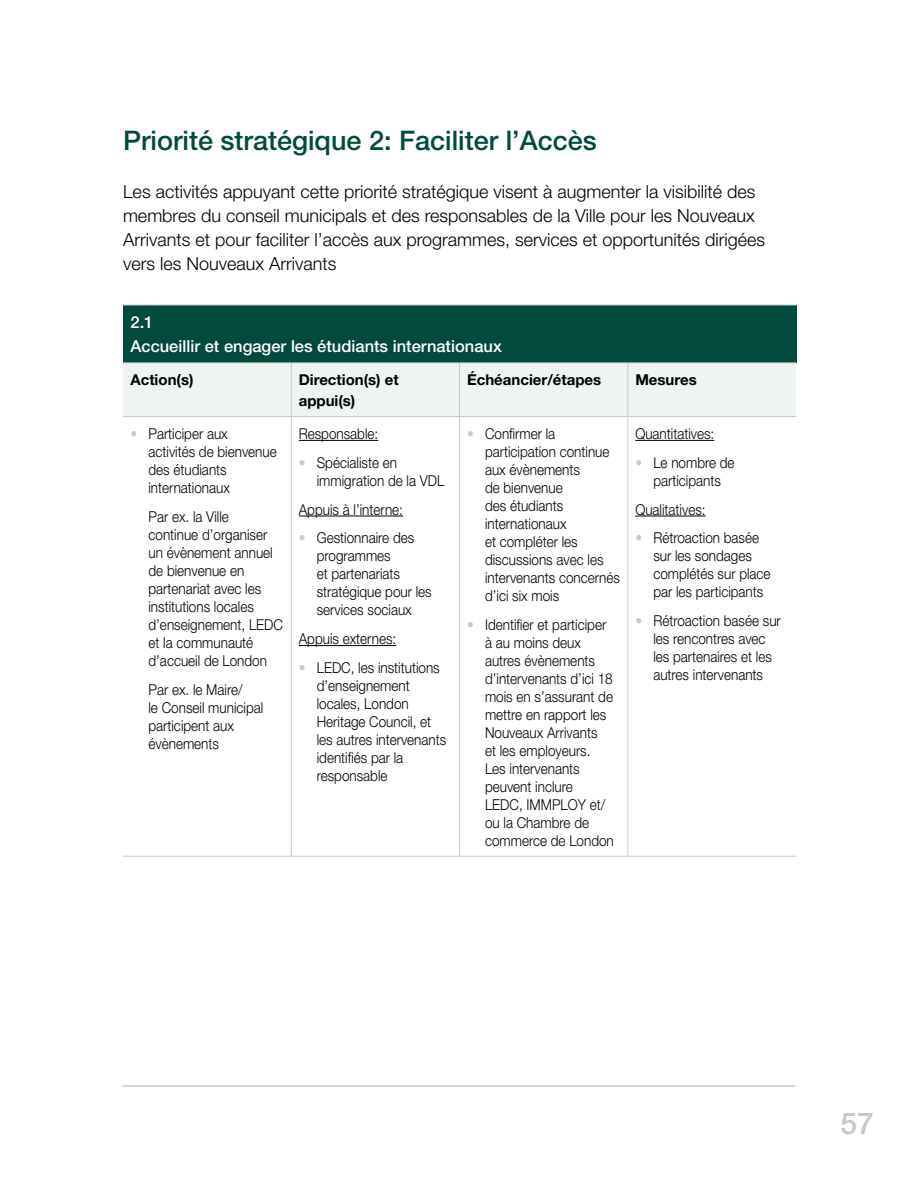
<style>
.page{position:relative;width:918px;height:1188px;background:#fff}
.page>*{position:absolute;margin:0;border:0;box-sizing:border-box;transform-origin:0 0}
.t1{font:500 30px "Helvetica Neue";color:#c7c8ca}
.t2{font:500 27px "Helvetica Neue";color:#004b3d}
.t3{font:300 18px/24px "Helvetica Neue";color:#000}
.t4{font:500 16.5px/24px "Helvetica Neue";color:#fff}
.t5{font:300 15px/18px "Helvetica Neue";color:#000;scale:.9 1}
.t6{font:700 15px/21px "Helvetica Neue";color:#000}
.s1{color:#c7c8ca}
</style>
<div class="page">
<hr style="left:123px;top:1085px;width:672px;height:2px;background:#c7c8ca">
<div style="left:123px;top:305px;width:673px;height:58px;background:#004b3d"></div>
<div style="left:123px;top:363px;width:168px;height:54px;background:#eef4f2"></div>
<div style="left:291px;top:363px;width:169px;height:54px;background:#eef4f2"></div>
<div style="left:460px;top:363px;width:168px;height:54px;background:#eef4f2"></div>
<div style="left:628px;top:363px;width:168px;height:54px;background:#eef4f2"></div>
<hr style="left:123px;top:856px;width:168px;height:1px;background:#c7c8ca">
<hr style="left:291px;top:856px;width:169px;height:1px;background:#c7c8ca">
<hr style="left:460px;top:856px;width:168px;height:1px;background:#c7c8ca">
<hr style="left:628px;top:856px;width:168px;height:1px;background:#c7c8ca">
<hr style="left:291px;top:363px;width:1px;height:53px;background:#c7c8ca">
<hr style="left:459px;top:363px;width:1px;height:53px;background:#c7c8ca">
<hr style="left:628px;top:363px;width:1px;height:53px;background:#c7c8ca">
<hr style="left:123px;top:416px;width:168px;height:1px;background:#c7c8ca">
<hr style="left:291px;top:416px;width:169px;height:1px;background:#c7c8ca">
<hr style="left:291px;top:417px;width:1px;height:439px;background:#c7c8ca">
<hr style="left:460px;top:416px;width:168px;height:1px;background:#c7c8ca">
<hr style="left:459px;top:417px;width:1px;height:439px;background:#c7c8ca">
<hr style="left:628px;top:416px;width:168px;height:1px;background:#c7c8ca">
<hr style="left:628px;top:417px;width:1px;height:439px;background:#c7c8ca">
<hr style="left:123px;top:305px;width:168px;height:1px;background:#c7c8ca">
<hr style="left:291px;top:305px;width:169px;height:1px;background:#c7c8ca">
<hr style="left:460px;top:305px;width:168px;height:1px;background:#c7c8ca">
<hr style="left:628px;top:305px;width:168px;height:1px;background:#c7c8ca">
<hr style="left:123px;top:363px;width:168px;height:1px;background:#c7c8ca">
<hr style="left:291px;top:363px;width:169px;height:1px;background:#c7c8ca">
<hr style="left:460px;top:363px;width:168px;height:1px;background:#c7c8ca">
<hr style="left:628px;top:363px;width:168px;height:1px;background:#c7c8ca">
<hr style="left:299px;top:440px;width:79px;height:1px;background:#000">
<hr style="left:299px;top:516px;width:104px;height:1px;background:#000">
<hr style="left:299px;top:645px;width:97px;height:1px;background:#000">
<hr style="left:635px;top:440px;width:79px;height:1px;background:#000">
<hr style="left:635px;top:516px;width:71px;height:1px;background:#000">
<h2 class="t2" style="left:123px;top:124px;width:475px">Priorité stratégique 2: Faciliter l’Accès</h2>
<p class="t3" style="left:123px;top:179px;width:644px">Les activités appuyant cette priorité stratégique visent à augmenter la visibilité des membres du conseil municipals et des responsables de la Ville pour les Nouveaux Arrivants et pour faciliter l’accès aux programmes, services et opportunités dirigées vers les Nouveaux Arrivants</p>
<p class="t4" style="left:130px;top:310px;width:373px">2.1<br>Accueillir et engager les étudiants internationaux</p>
<p class="t6" style="left:130px;top:369px;width:65px">Action(s)</p>
<p class="t6" style="left:299px;top:369px;width:101px">Direction(s) et appui(s)</p>
<p class="t6" style="left:467px;top:369px;width:136px">Échéancier/étapes</p>
<p class="t6" style="left:635px;top:369px;width:63px">Mesures</p>
<p class="t5" style="left:148px;top:424px;width:144px;text-indent:-18px"><span class="s1">•</span> Participer aux activités de bienvenue des étudiants internationaux</p>
<p class="t5" style="left:148px;top:507px;width:151px">Par ex. la Ville<br>continue d’organiser un évènement annuel de bienvenue en partenariat avec les institutions locales d’enseignement, LEDC et la communauté d’accueil de London</p>
<p class="t5" style="left:148px;top:680px;width:129px">Par ex. le Maire/<br>le Conseil municipal participent aux évènements</p>
<p class="t5" style="left:485px;top:424px;width:152px;text-indent:-18px"><span class="s1">•</span> Confrmer la participation continue aux évènements<br>de bienvenue<br>des étudiants internationaux<br>et compléter les discussions avec les intervenants concernés d’ici six mois</p>
<p class="t5" style="left:485px;top:615px;width:145px;text-indent:-18px"><span class="s1">•</span> Identifer et participer à au moins deux autres évènements d’intervenants d’ici 18 mois en s’assurant de mettre en rapport les<br>Nouveaux Arrivants<br>et les employeurs.<br>Les intervenants peuvent inclure<br>LEDC, IMMPLOY et/ ou la Chambre de commerce de London</p>
<p class="t5" style="left:635px;top:424px;width:89px">Quantitatives:</p>
<p class="t5" style="left:635px;top:453px;width:112px;text-align:center"><span class="s1">•</span> Le nombre de participants</p>
<p class="t5" style="left:635px;top:500px;width:80px">Qualitatives:</p>
<p class="t5" style="left:653px;top:529px;width:132px;text-indent:-18px"><span class="s1">•</span> Rétroaction basée sur les sondages complétés sur place par les participants</p>
<p class="t5" style="left:635px;top:611px;width:163px;text-align:center"><span class="s1">•</span> Rétroaction basée sur les rencontres avec<br>les partenaires et les autres intervenants</p>
<p class="t5" style="left:299px;top:424px;width:90px">Responsable:</p>
<p class="t5" style="left:317px;top:453px;width:143px;text-indent:-18px"><span class="s1">•</span> Spécialiste en immigration de la VDL</p>
<p class="t5" style="left:299px;top:500px;width:117px">Appuis à l’interne:</p>
<p class="t5" style="left:317px;top:529px;width:129px;text-indent:-18px"><span class="s1">•</span> Gestionnaire des programmes<br>et partenariats stratégique pour les services sociaux</p>
<p class="t5" style="left:299px;top:629px;width:110px">Appuis externes:</p>
<p class="t5" style="left:317px;top:658px;width:145px;text-indent:-18px"><span class="s1">•</span> LEDC, les institutions d’enseignement locales, London<br>Heritage Council, et les autres intervenants identifés par la responsable</p>
<h1 class="t1" style="left:841px;top:1105px;width:35px">57</h1>
</div>
